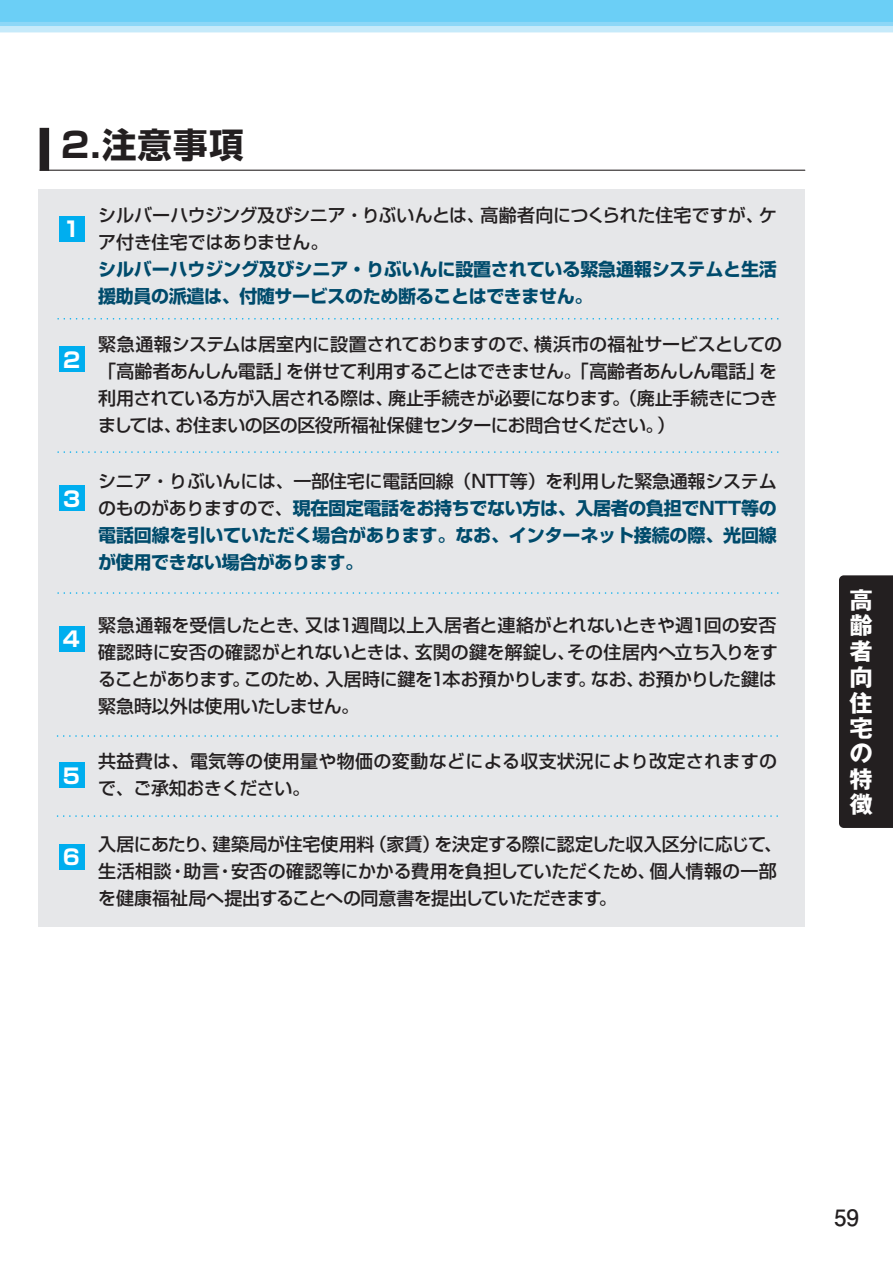
<style>
.page{position:relative;width:893px;height:1263px;background:#fff}
.page>*{position:absolute;margin:0;border:0;box-sizing:border-box;transform-origin:0 0}
.t1{font:700 34.5px "Shin Go Pr 5";color:#231f20}
.t2{font:700 23.4px/25.5px "Gothic MB101 Pro";color:#fff;text-align:justify}
.t3{font:700 22.5px "Futo Go B101 Pr 6 N";color:#231f20}
.t4{font:700 21px "Shin Go Pr 5";color:#fff}
.t5{font:500 18px/27px "Shin Go Pr 5";letter-spacing:-.02em;color:#231f20}
.t6{font:700 18px/27px "Shin Go Pr 5";letter-spacing:-.01em;color:#004b6c}
.t7{font:500 18px/27px "Shin Go Pr 5";letter-spacing:.02em;color:#231f20}
.s1{font-weight:500;color:#231f20}
</style>
<div class="page">
<div style="left:38px;top:190px;width:767px;height:737px;background:#e6e7e9"></div>
<div style="left:59px;top:216px;width:26px;height:25px;background:#00aeef"></div>
<div style="left:59px;top:347px;width:26px;height:25px;background:#00aeef"></div>
<div style="left:59px;top:486px;width:26px;height:25px;background:#00aeef"></div>
<hr style="left:40px;top:170px;width:765px;height:1px;background:#231f20">
<div style="left:40px;top:128px;width:9px;height:42px;background:#231f20"></div>
<div style="left:59px;top:626px;width:25px;height:25px;background:#00aeef"></div>
<div style="left:59px;top:763px;width:25px;height:25px;background:#00aeef"></div>
<div style="left:59px;top:844px;width:25px;height:25px;background:#00aeef"></div>
<svg style="left:58px;top:318px;width:721px;height:2px"></svg>
<svg style="left:58px;top:451px;width:721px;height:2px"></svg>
<svg style="left:58px;top:592px;width:721px;height:2px"></svg>
<svg style="left:57px;top:735px;width:721px;height:2px"></svg>
<svg style="left:57px;top:815px;width:721px;height:2px"></svg>
<svg style="left:0;top:0;width:893px;height:33px;background:#83d5f6"></svg>
<div style="left:839px;top:575px;width:54px;height:253px;background:#231f20"></div>
<p class="t1" style="left:61px;top:118px;width:184px">2.注意事項</p>
<p class="t4" style="left:63px;top:213px;width:19px">1</p>
<p class="t4" style="left:63px;top:343px;width:19px">2</p>
<p class="t4" style="left:63px;top:482px;width:19px">3</p>
<p class="t4" style="left:63px;top:623px;width:19px">4</p>
<p class="t4" style="left:63px;top:759px;width:19px">5</p>
<p class="t4" style="left:63px;top:841px;width:19px">6</p>
<p class="t6" style="left:98px;top:200px;width:680px"><span class="s1">シルバーハウジング及びシニア・りぶいんとは、高齢者向につくられた住宅ですが、ケア付き住宅ではありません。<br></span>シルバーハウジング及びシニア・りぶいんに設置されている緊急通報システムと生活援助員の派遣は、付随サービスのため断ることはできません。</p>
<p class="t5" style="left:98px;top:329px;width:685px">緊急通報システムは居室内に設置されておりますので、横浜市の福祉サービスとしての「高齢者あんしん電話」を併せて利用することはできません。「高齢者あんしん電話」を利用されている方が入居される際は、廃止手続きが必要になります。（廃止手続きにつきましては、お住まいの区の区役所福祉保健センターにお問合せください。）</p>
<p class="t6" style="left:98px;top:466px;width:680px;text-align:justify"><span class="s1">シニア・りぶいんには、一部住宅に電話回線（NTT等）を利用した緊急通報システムのものがありますので、</span>現在固定電話をお持ちでない方は、入居者の負担でNTT等の電話回線を引いていただく場合があります。なお、インターネット接続の際、光回線が使用できない場合があります。</p>
<p class="t5" style="left:98px;top:610px;width:681px;text-align:justify">緊急通報を受信したとき、又は1週間以上入居者と連絡がとれないときや週1回の安否確認時に安否の確認がとれないときは、玄関の鍵を解錠し、その住居内へ立ち入りをすることがあります。このため、入居時に鍵を1本お預かりします。なお、お預かりした鍵は緊急時以外は使用いたしません。</p>
<p class="t7" style="left:98px;top:746px;width:680px">共益費は、電気等の使用量や物価の変動などによる収支状況により改定されますので、ご承知おきください。</p>
<p class="t5" style="left:98px;top:829px;width:685px">入居にあたり、建築局が住宅使用料（家賃）を決定する際に認定した収入区分に応じて、生活相談・助言・安否の確認等にかかる費用を負担していただくため、個人情報の一部を健康福祉局へ提出することへの同意書を提出していただきます。</p>
<p class="t2" style="left:850px;top:584px;width:25px">高齢者向住宅の特徴</p>
<p class="t3" style="left:834px;top:1199px;width:27px">59</p>
</div>
